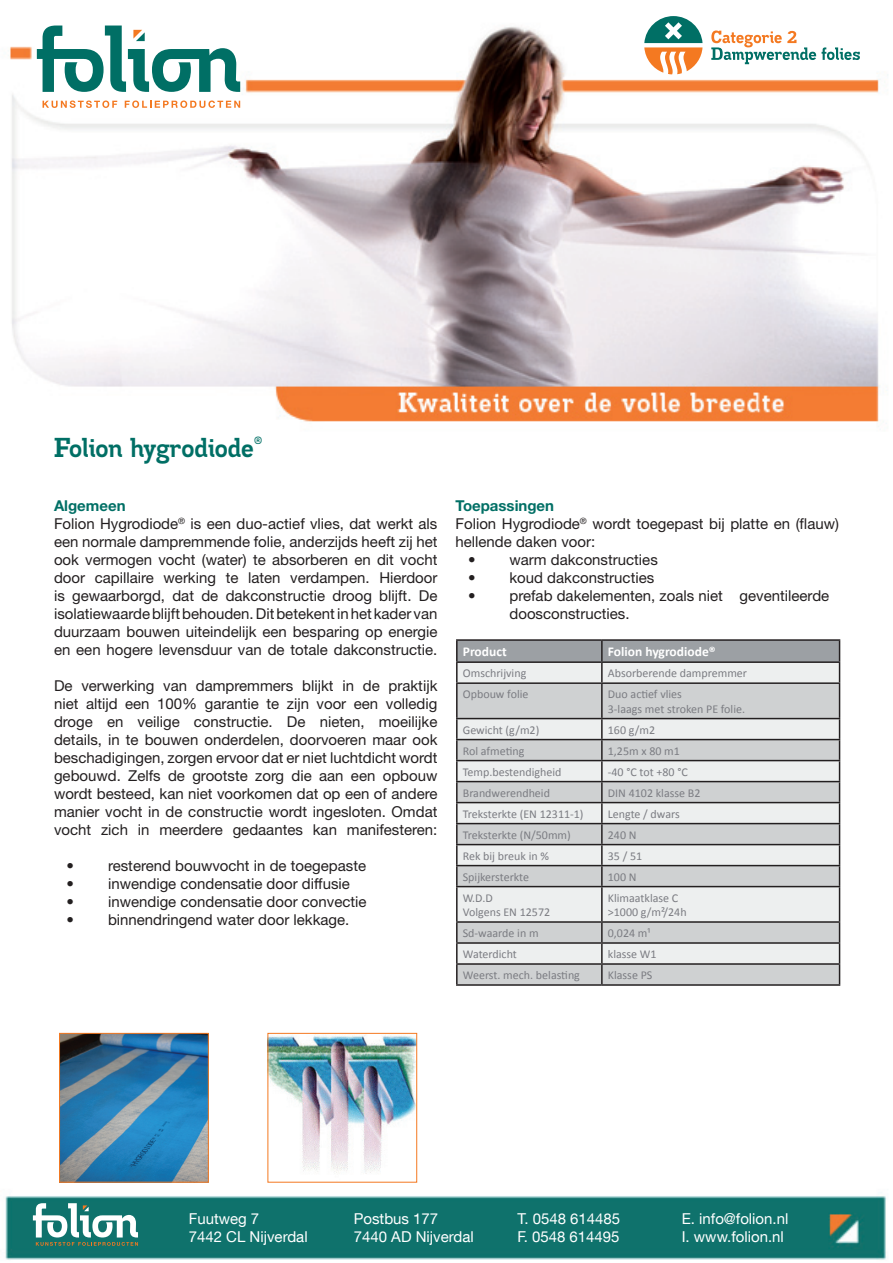
<style>
.page{position:relative;width:893px;height:1263px;background:#fff}
.page>*{position:absolute;margin:0;border:0;box-sizing:border-box;transform-origin:0 0}
.t1{font:700 27px "Madawaska Rg";color:#006f65}
.t2{font:15px/18px "Helvetica Neue";color:#231f20}
.t3{font:15px/18px "Helvetica Neue LT Com";color:#fff}
.t4{font:700 13.5px "Calibri";color:#fff}
.t5{font:12px/14.4px "Calibri";color:#7b7c82}
.s1{font-weight:700;color:#006f65}
</style>
<div class="page">
<img style="left:5px;top:25px;width:883px;height:1235px">
<svg style="left:37px;top:26px;width:203px;height:66px"></svg>
<svg style="left:43px;top:101px;width:74px;height:7px"></svg>
<svg style="left:125px;top:101px;width:115px;height:7px"></svg>
<svg style="left:644px;top:16px;width:58px;height:58px"></svg>
<svg style="left:711px;top:31px;width:149px;height:33px"></svg>
<svg style="left:33px;top:1203px;width:105px;height:43px"></svg>
<svg style="left:458px;top:684px;width:381px;height:300px;background:#d9dbdc"></svg>
<hr style="left:456px;top:639px;width:146px;height:2px;background:#231f20">
<hr style="left:602px;top:639px;width:238px;height:2px;background:#231f20">
<svg style="left:456px;top:640px;width:384px;height:42px;background:#b8bbbd"></svg>
<hr style="left:456px;top:682px;width:146px;height:2px;background:#231f20">
<hr style="left:456px;top:684px;width:2px;height:34px;background:#231f20">
<hr style="left:602px;top:682px;width:238px;height:2px;background:#231f20">
<hr style="left:601px;top:684px;width:2px;height:34px;background:#231f20">
<hr style="left:839px;top:684px;width:1px;height:34px;background:#231f20">
<hr style="left:456px;top:718px;width:146px;height:1px;background:#231f20">
<hr style="left:456px;top:719px;width:2px;height:20px;background:#231f20">
<hr style="left:602px;top:718px;width:238px;height:1px;background:#231f20">
<hr style="left:601px;top:719px;width:2px;height:20px;background:#231f20">
<hr style="left:456px;top:739px;width:146px;height:1px;background:#231f20">
<hr style="left:456px;top:740px;width:2px;height:20px;background:#231f20">
<hr style="left:602px;top:739px;width:238px;height:1px;background:#231f20">
<hr style="left:601px;top:740px;width:2px;height:20px;background:#231f20">
<hr style="left:456px;top:760px;width:146px;height:1px;background:#231f20">
<hr style="left:456px;top:761px;width:2px;height:20px;background:#231f20">
<hr style="left:602px;top:760px;width:238px;height:1px;background:#231f20">
<hr style="left:601px;top:761px;width:2px;height:20px;background:#231f20">
<hr style="left:456px;top:781px;width:146px;height:1px;background:#231f20">
<hr style="left:456px;top:782px;width:2px;height:20px;background:#231f20">
<hr style="left:602px;top:781px;width:238px;height:1px;background:#231f20">
<hr style="left:601px;top:782px;width:2px;height:20px;background:#231f20">
<hr style="left:456px;top:802px;width:146px;height:1px;background:#231f20">
<hr style="left:456px;top:803px;width:2px;height:20px;background:#231f20">
<hr style="left:602px;top:802px;width:238px;height:1px;background:#231f20">
<hr style="left:601px;top:803px;width:2px;height:20px;background:#231f20">
<hr style="left:456px;top:823px;width:146px;height:1px;background:#231f20">
<hr style="left:456px;top:824px;width:2px;height:20px;background:#231f20">
<hr style="left:602px;top:823px;width:238px;height:1px;background:#231f20">
<hr style="left:601px;top:824px;width:2px;height:20px;background:#231f20">
<hr style="left:456px;top:844px;width:146px;height:1px;background:#231f20">
<hr style="left:456px;top:845px;width:2px;height:20px;background:#231f20">
<hr style="left:602px;top:844px;width:238px;height:1px;background:#231f20">
<hr style="left:601px;top:845px;width:2px;height:20px;background:#231f20">
<hr style="left:456px;top:865px;width:146px;height:1px;background:#231f20">
<hr style="left:456px;top:866px;width:2px;height:20px;background:#231f20">
<hr style="left:602px;top:865px;width:238px;height:1px;background:#231f20">
<hr style="left:601px;top:866px;width:2px;height:20px;background:#231f20">
<svg style="left:839px;top:719px;width:1px;height:167px"></svg>
<hr style="left:456px;top:886px;width:146px;height:1px;background:#231f20">
<hr style="left:456px;top:887px;width:2px;height:34px;background:#231f20">
<hr style="left:602px;top:886px;width:238px;height:1px;background:#231f20">
<hr style="left:601px;top:887px;width:2px;height:34px;background:#231f20">
<hr style="left:839px;top:887px;width:1px;height:34px;background:#231f20">
<hr style="left:456px;top:921px;width:146px;height:2px;background:#231f20">
<hr style="left:602px;top:921px;width:238px;height:2px;background:#231f20">
<hr style="left:456px;top:942px;width:146px;height:2px;background:#231f20">
<hr style="left:602px;top:942px;width:238px;height:2px;background:#231f20">
<hr style="left:456px;top:963px;width:146px;height:2px;background:#231f20">
<svg style="left:456px;top:923px;width:2px;height:61px"></svg>
<hr style="left:602px;top:963px;width:238px;height:2px;background:#231f20">
<svg style="left:601px;top:923px;width:2px;height:61px"></svg>
<svg style="left:839px;top:923px;width:1px;height:61px"></svg>
<hr style="left:456px;top:984px;width:146px;height:2px;background:#231f20">
<hr style="left:602px;top:984px;width:238px;height:2px;background:#231f20">
<img style="left:270px;top:1035px;width:145px;height:145px">
<div style="left:268px;top:1033px;width:149px;height:149px;border:1px solid #f47921"></div>
<img style="left:61px;top:1035px;width:146px;height:145px">
<div style="left:59px;top:1033px;width:150px;height:149px;border:1px solid #f47921"></div>
<h1 class="t1" style="left:54px;top:430px;width:210px">Folion hygrodiode<sup>®</sup></h1>
<p class="t2" style="left:54px;top:497px;width:385px"><span class="s1">Algemeen<br></span>Folion Hygrodiode<sup>®</sup> is een duo-actief vlies, dat werkt als een normale dampremmende folie, anderzijds heeft zij het ook vermogen vocht (water) te absorberen en dit vocht door capillaire werking te laten verdampen. Hierdoor is gewaarborgd, dat de dakconstructie droog blijft. De isolatiewaarde blijft behouden. Dit betekent in het kader van duurzaam bouwen uiteindelijk een besparing op energie en een hogere levensduur van de totale dakconstructie.</p>
<p class="t2" style="left:54px;top:677px;width:385px;text-align:justify">De verwerking van dampremmers blijkt in de praktijk niet altijd een 100% garantie te zijn voor een volledig droge en veilige constructie. De nieten, moeilijke details, in te bouwen onderdelen, doorvoeren maar ook beschadigingen, zorgen ervoor dat er niet luchtdicht wordt gebouwd. Zelfs de grootste zorg die aan een opbouw wordt besteed, kan niet voorkomen dat op een of andere manier vocht in de constructie wordt ingesloten. Omdat vocht zich in meerdere gedaantes kan manifesteren:</p>
<p class="t2" style="left:67px;top:857px;width:301px">• resterend bouwvocht in de toegepaste</p>
<p class="t2" style="left:67px;top:875px;width:285px">• inwendige condensatie door diffusie</p>
<p class="t2" style="left:67px;top:893px;width:302px">• inwendige condensatie door convectie</p>
<p class="t2" style="left:67px;top:911px;width:284px">• binnendringend water door lekkage.</p>
<p class="t2" style="left:455px;top:497px;width:385px"><span class="s1">Toepassingen<br></span>Folion Hygrodiode<sup>®</sup> wordt toegepast bij platte en (flauw) hellende daken voor:</p>
<p class="t2" style="left:468px;top:551px;width:191px">• warm dakconstructies</p>
<p class="t2" style="left:468px;top:569px;width:188px">• koud dakconstructies</p>
<p class="t2" style="left:509px;top:587px;width:321px;text-indent:-41px">• prefab dakelementen, zoals niet geventileerde doosconstructies.</p>
<p class="t4" style="left:463px;top:643px;width:45px">Product</p>
<p class="t4" style="left:608px;top:643px;width:109px">Folion hygrodiode®</p>
<p class="t5" style="left:463px;top:665px;width:65px">Omschrijving</p>
<p class="t5" style="left:608px;top:665px;width:141px">Absorberende dampremmer</p>
<p class="t5" style="left:463px;top:686px;width:67px">Opbouw folie</p>
<p class="t5" style="left:608px;top:686px;width:139px">Duo actief vlies<br>3-laags met stroken PE folie.</p>
<p class="t5" style="left:463px;top:722px;width:78px">Gewicht (g/m2)</p>
<p class="t5" style="left:608px;top:722px;width:49px">160 g/m2</p>
<p class="t5" style="left:463px;top:743px;width:63px">Rol afmeting</p>
<p class="t5" style="left:608px;top:743px;width:74px">1,25m x 80 m1</p>
<p class="t5" style="left:463px;top:764px;width:100px">Temp.bestendigheid</p>
<p class="t5" style="left:608px;top:764px;width:82px">-40 °C tot +80 °C</p>
<p class="t5" style="left:463px;top:785px;width:89px">Brandwerendheid</p>
<p class="t5" style="left:608px;top:785px;width:94px">DIN 4102 klasse B2</p>
<p class="t5" style="left:463px;top:806px;width:122px">Treksterkte (EN 12311-1)</p>
<p class="t5" style="left:608px;top:806px;width:73px">Lengte / dwars</p>
<p class="t5" style="left:463px;top:827px;width:110px">Treksterkte (N/50mm)</p>
<p class="t5" style="left:608px;top:827px;width:30px">240 N</p>
<p class="t5" style="left:463px;top:848px;width:88px">Rek bij breuk in %</p>
<p class="t5" style="left:608px;top:848px;width:36px">35 / 51</p>
<p class="t5" style="left:463px;top:869px;width:68px">Spijkersterkte</p>
<p class="t5" style="left:608px;top:869px;width:30px">100 N</p>
<p class="t5" style="left:463px;top:890px;width:89px">W.D.D<br>Volgens EN 12572</p>
<p class="t5" style="left:608px;top:890px;width:80px">Klimaatklase C &gt;1000 g/m²/24h</p>
<p class="t5" style="left:463px;top:925px;width:77px">Sd-waarde in m</p>
<p class="t5" style="left:608px;top:925px;width:44px">0,024 m¹</p>
<p class="t5" style="left:463px;top:946px;width:56px">Waterdicht</p>
<p class="t5" style="left:608px;top:946px;width:50px">klasse W1</p>
<p class="t5" style="left:463px;top:967px;width:119px">Weerst. mech. belasting</p>
<p class="t5" style="left:608px;top:967px;width:46px">Klasse PS</p>
<p class="t3" style="left:189px;top:1209px;width:120px">Fuutweg 7<br>7442 CL Nijverdal</p>
<p class="t3" style="left:354px;top:1209px;width:122px">Postbus 177<br>7440 AD Nijverdal</p>
<p class="t3" style="left:517px;top:1209px;width:104px">T. 0548 614485<br>F. 0548 614495</p>
<p class="t3" style="left:682px;top:1209px;width:108px">E. info@folion.nl<br>I. www.folion.nl</p>
</div>
